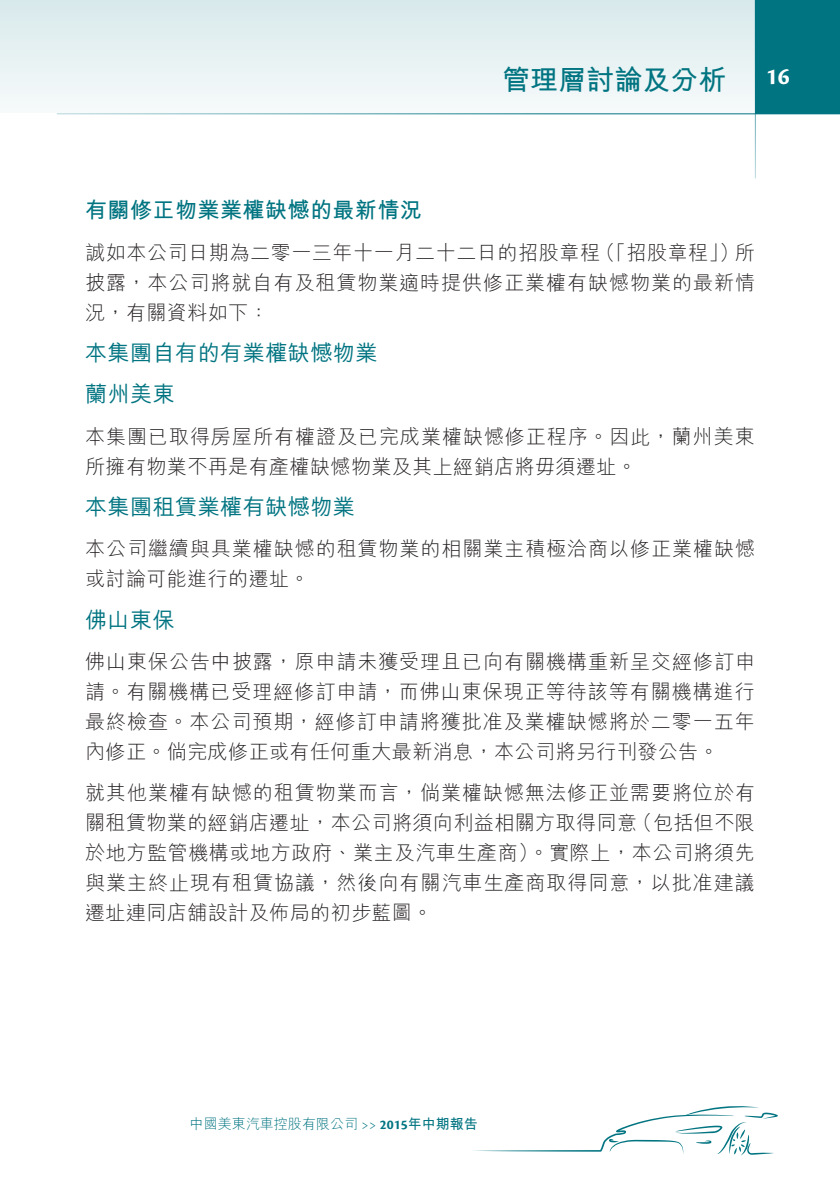
<style>
.page{position:relative;width:840px;height:1191px;background:#fff}
.page>*{position:absolute;margin:0;border:0;box-sizing:border-box;transform-origin:0 0}
.t1{font:700 28px "M Hei HK";color:#007481}
.t2{font:700 24px "Cronos Pro";color:#fff}
.t3{font:500 22px/41.4px "M Hei HK";letter-spacing:.025em;color:#007481}
.t4{font:700 22px "M Hei HK";letter-spacing:.02em;color:#007481}
.t5{font:300 20px/30px "M Hei HK";letter-spacing:.045em;color:#231f20;text-align:justify}
.t6{font:300 14px "M Hei HK";color:#007481}
.s1{font-family:"Cronos Pro"}
.s2{font-family:"Cronos Pro";font-weight:700}
.s3{font-weight:700}
</style>
<div class="page">
<div style="left:0;top:0;width:839px;height:113px;background:linear-gradient(to bottom,#d8e9eb,#f7fafb)"></div>
<hr style="left:754px;top:0;width:1px;height:178px;background:#007481">
<hr style="left:57px;top:113px;width:782px;height:1px;background:#007481">
<div style="left:754px;top:0;width:85px;height:114px;background:#007481"></div>
<svg style="left:473px;top:1106px;width:304px;height:49px"></svg>
<h1 class="t1" style="left:502px;top:59px;width:225px">管理層討論及分析</h1>
<p class="t2" style="left:765px;top:63px;width:25px">16</p>
<p class="t4" style="left:85px;top:194px;width:338px">有關修正物業業權缺憾的最新情況</p>
<p class="t5" style="left:85px;top:236px;width:671px">誠如本公司日期為二零一三年十一月二十二日的招股章程（「招股章程」）所披露，本公司將就自有及租賃物業適時提供修正業權有缺憾物業的最新情況，有關資料如下：</p>
<p class="t3" style="left:85px;top:330px;width:294px">本集團自有的有業權缺憾物業蘭州美東</p>
<p class="t5" style="left:85px;top:420px;width:670px">本集團已取得房屋所有權證及已完成業權缺憾修正程序。因此，蘭州美東所擁有物業不再是有產權缺憾物業及其上經銷店將毋須遷址。</p>
<p class="t3" style="left:85px;top:484px;width:271px">本集團租賃業權有缺憾物業</p>
<p class="t5" style="left:85px;top:533px;width:671px">本公司繼續與具業權缺憾的租賃物業的相關業主積極洽商以修正業權缺憾或討論可能進行的遷址。</p>
<p class="t3" style="left:85px;top:597px;width:91px">佛山東保</p>
<p class="t5" style="left:85px;top:646px;width:671px">佛山東保公告中披露，原申請未獲受理且已向有關機構重新呈交經修訂申請。有關機構已受理經修訂申請，而佛山東保現正等待該等有關機構進行最終檢查。本公司預期，經修訂申請將獲批准及業權缺憾將於二零一五年內修正。倘完成修正或有任何重大最新消息，本公司將另行刊發公告。</p>
<p class="t5" style="left:85px;top:777px;width:671px">就其他業權有缺憾的租賃物業而言，倘業權缺憾無法修正並需要將位於有關租賃物業的經銷店遷址，本公司將須向利益相關方取得同意（包括但不限於地方監管機構或地方政府、業主及汽車生產商）。實際上，本公司將須先與業主終止現有租賃協議，然後向有關汽車生產商取得同意，以批准建議遷址連同店舖設計及佈局的初步藍圖。</p>
<p class="t6" style="left:190px;top:1114px;width:289px">中國美東汽車控股有限公司 <span class="s1">&gt;&gt;</span> <span class="s2">2015</span><span class="s3">年中期報告</span></p>
</div>
